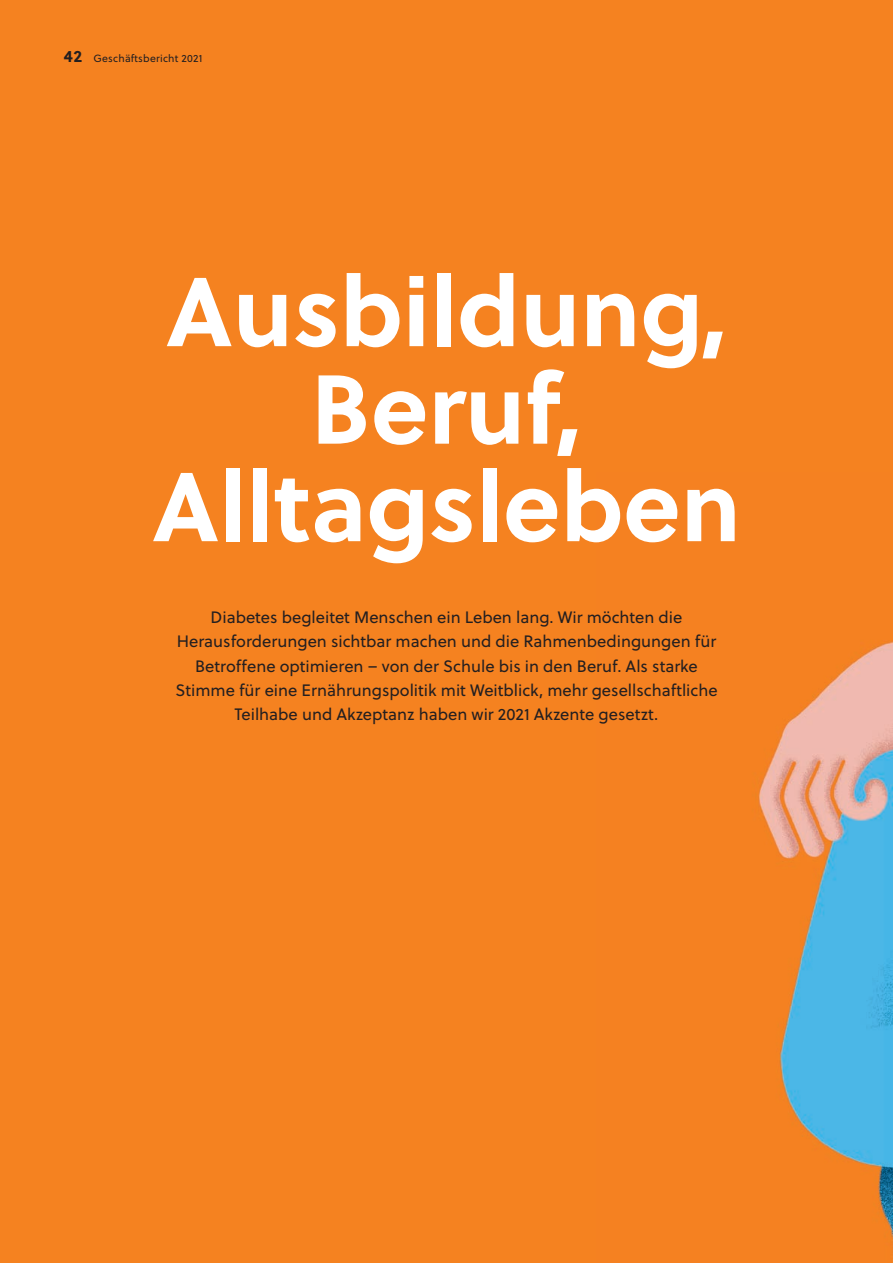
<style>
.page{position:relative;width:893px;height:1263px;background:#f58220}
.page>*{position:absolute;margin:0;border:0;box-sizing:border-box;transform-origin:0 0}
.t1{font:700 97.5px/97.5px "Soleil";color:#fff;text-align:center}
.t2{font:16.5px/24.3px "Soleil";color:#231f20;text-align:center}
.t3{font:10.5px "Soleil";letter-spacing:.02em;color:#231f20}
.s1{font-weight:700;font-size:16.5px}
</style>
<div class="page">
<img style="left:758px;top:641px;width:135px;height:601px">
<p class="t3" style="left:64px;top:51px;width:140px"><span class="s1">42</span> Geschäftsbericht 2021</p>
<h1 class="t1" style="left:152px;top:258px;width:590px">Ausbildung,<br>Beruf,<br>Alltagsleben</h1>
<p class="t2" style="left:175px;top:605px;width:544px">Diabetes begleitet Menschen ein Leben lang. Wir möchten die Herausforderungen sichtbar machen und die Rahmenbedingungen für Betroffene optimieren – von der Schule bis in den Beruf. Als starke Stimme für eine Ernährungspolitik mit Weitblick, mehr gesellschaftliche Teilhabe und Akzeptanz haben wir 2021 Akzente gesetzt.</p>
</div>
